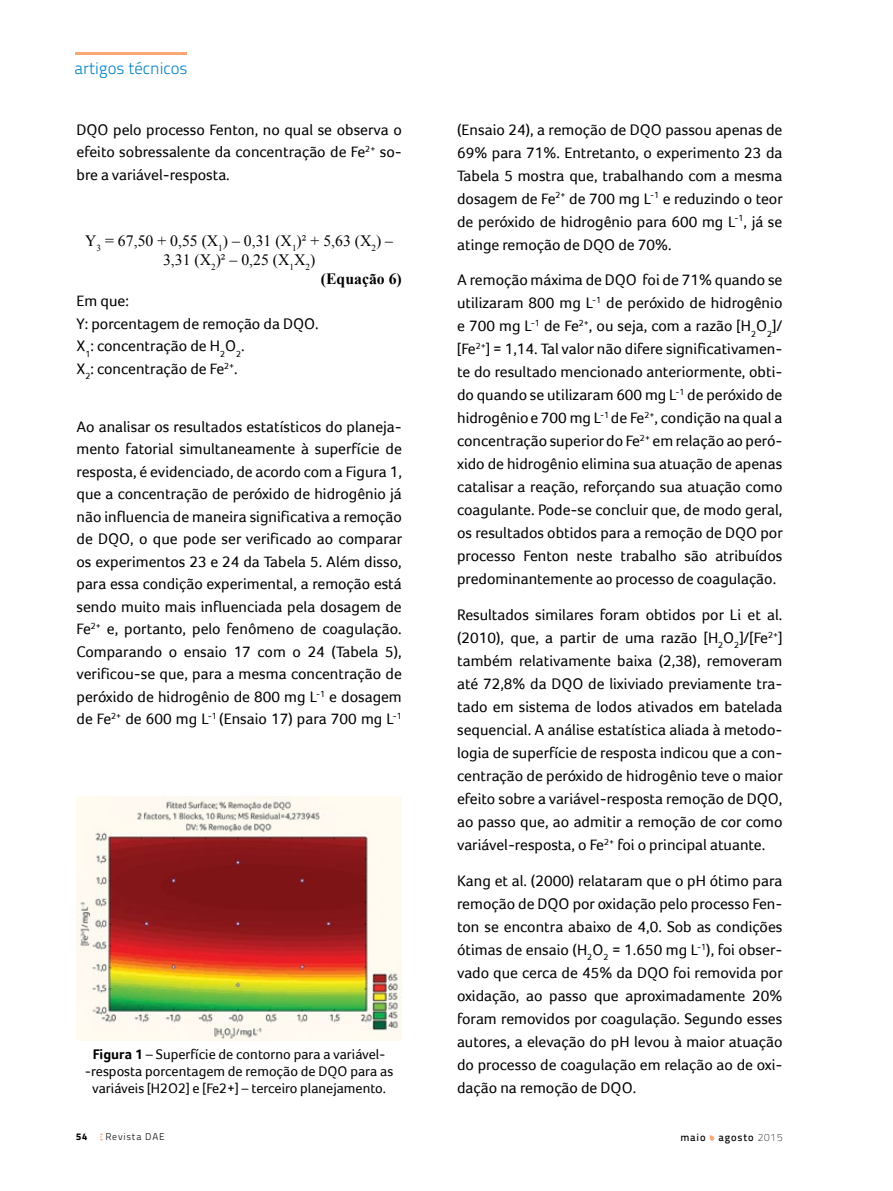
<style>
.page{position:relative;width:893px;height:1191px;background:#fff}
.page>*{position:absolute;margin:0;border:0;box-sizing:border-box;transform-origin:0 0}
.t1{font:300 16.65px "Titillium Text 22 L";color:#0083c6}
.t2{font:15.75px/23px "Foco";color:#000;text-align:justify}
.t3{font:15.75px "Times New Roman";color:#000}
.t4{font:700 15.75px "Times New Roman";color:#000}
.t5{font:14.25px/17.1px "Foco";color:#000;text-align:center}
.t6{font:500 10.5px "Titillium Text 22 L";letter-spacing:.08em;color:#000}
.t7{font:300 9.75px "Titillium Text 22 L";letter-spacing:.08em;color:#000}
.t8{font:800 9.75px "Titillium Text 22 L";color:#000}
.s1{font-weight:700}
.s2{font-weight:100}
</style>
<div class="page">
<img style="left:77px;top:796px;width:325px;height:244px">
<hr style="left:75px;top:52px;width:112px;height:3px;background:#f9a773">
<svg style="left:710px;top:1135px;width:4px;height:5px"></svg>
<p class="t1" style="left:75px;top:56px;width:115px">artigos técnicos</p>
<p class="t2" style="left:77px;top:118px;width:327px;line-height:22.5px">DQO pelo processo Fenton, no qual se observa o efeito sobressalente da concentração de Fe<sup>2+</sup> so&shy;bre a variável-resposta.</p>
<p class="t3" style="left:85px;top:230px;width:309px">Y<sub>3</sub> = 67,50 + 0,55 (X<sub>1</sub>) – 0,31 (X<sub>1</sub>)² + 5,63 (X<sub>2</sub>) –</p>
<p class="t3" style="left:163px;top:249px;width:154px">3,31 (X<sub>2</sub>)² – 0,25 (X<sub>1</sub>X<sub>2</sub>)</p>
<p class="t4" style="left:321px;top:268px;width:82px">(Equação 6)</p>
<p class="t2" style="left:77px;top:290px;width:244px;line-height:22.5px;text-align:left">Em que:<br>Y: porcentagem de remoção da DQO.<br>X<sub>1</sub>: concentração de H<sub>2</sub>O<sub>2</sub>.<br>X<sub>2</sub>: concentração de Fe<sup>2+</sup>.</p>
<p class="t2" style="left:77px;top:415px;width:327px;line-height:22.5px">Ao analisar os resultados estatísticos do planeja&shy;mento fatorial simultaneamente à superfície de resposta, é evidenciado, de acordo com a Figura 1, que a concentração de peróxido de hidrogênio já não influencia de maneira significativa a remoção de DQO, o que pode ser verificado ao comparar os experimentos 23 e 24 da Tabela 5. Além disso, para essa condição experimental, a remoção está sendo muito mais influenciada pela dosagem de Fe<sup>2+</sup> e, portanto, pelo fenômeno de coagulação.<br>Comparando o ensaio 17 com o 24 (Tabela 5), verificou-se que, para a mesma concentração de peróxido de hidrogênio de 800 mg L<sup>-1</sup> e dosagem de Fe<sup>2+</sup> de 600 mg L<sup>-1</sup> (Ensaio 17) para 700 mg L<sup>-1</sup></p>
<p class="t5" style="left:85px;top:1045px;width:310px"><span class="s1">Figura 1</span> – Superfície de contorno para a variável--resposta porcentagem de remoção de DQO para as variáveis [H2O2] e [Fe2+] – terceiro planejamento.</p>
<p class="t8" style="left:76px;top:1129px;width:13px">54</p>
<p class="t7" style="left:105px;top:1129px;width:61px">Revista DAE</p>
<p class="t2" style="left:457px;top:118px;width:327px">(Ensaio 24), a remoção de DQO passou apenas de 69% para 71%. Entretanto, o experimento 23 da Tabela 5 mostra que, trabalhando com a mesma dosagem de Fe<sup>2+</sup> de 700 mg L<sup>-1</sup> e reduzindo o teor de peróxido de hidrogênio para 600 mg L<sup>-1</sup>, já se atinge remoção de DQO de 70%.</p>
<p class="t2" style="left:457px;top:268px;width:327px">A remoção máxima de DQO foi de 71% quando se utilizaram 800 mg L<sup>-1</sup> de peróxido de hidrogênio e 700 mg L<sup>-1</sup> de Fe<sup>2+</sup>, ou seja, com a razão [H<sub>2</sub>O<sub>2</sub>]/ [Fe<sup>2+</sup>] = 1,14. Tal valor não difere significativamen&shy;te do resultado mencionado anteriormente, obti&shy;do quando se utilizaram 600 mg L<sup>-1</sup> de peróxido de hidrogênioe 700 mg L<sup>-1</sup> de Fe<sup>2+</sup>, condição na qual a concentração superior do Fe<sup>2+</sup> em relação ao peró&shy;xido de hidrogênio elimina sua atuação de apenas catalisar a reação, reforçando sua atuação como coagulante. Pode-se concluir que, de modo geral, os resultados obtidos para a remoção de DQO por processo Fenton neste trabalho são atribuídos predominantemente ao processo de coagulação.</p>
<p class="t2" style="left:457px;top:603px;width:327px">Resultados similares foram obtidos por Li et al. (2010), que, a partir de uma razão [H<sub>2</sub>O<sub>2</sub>]/[Fe<sup>2+</sup>] também relativamente baixa (2,38), removeram até 72,8% da DQO de lixiviado previamente tra&shy;tado em sistema de lodos ativados em batelada sequencial. A análise estatística aliada à metodo&shy;logia de superfície de resposta indicou que a con&shy;centração de peróxido de hidrogênio teve o maior efeito sobre a variável-resposta remoção de DQO, ao passo que, ao admitir a remoção de cor como variável-resposta, o Fe<sup>2+</sup> foi o principal atuante.</p>
<p class="t2" style="left:457px;top:869px;width:327px">Kang et al. (2000) relataram que o pH ótimo para remoção de DQO por oxidação pelo processo Fen&shy;ton se encontra abaixo de 4,0. Sob as condições ótimas de ensaio (H<sub>2</sub>O<sub>2</sub> = 1.650 mg L<sup>-1</sup>), foi obser&shy;vado que cerca de 45% da DQO foi removida por oxidação, ao passo que aproximadamente 20% foram removidos por coagulação. Segundo esses autores, a elevação do pH levou à maior atuação do processo de coagulação em relação ao de oxi&shy;dação na remoção de DQO.</p>
<p class="t6" style="left:680px;top:1129px;width:104px">maio agosto <span class="s2">2015</span></p>
</div>
